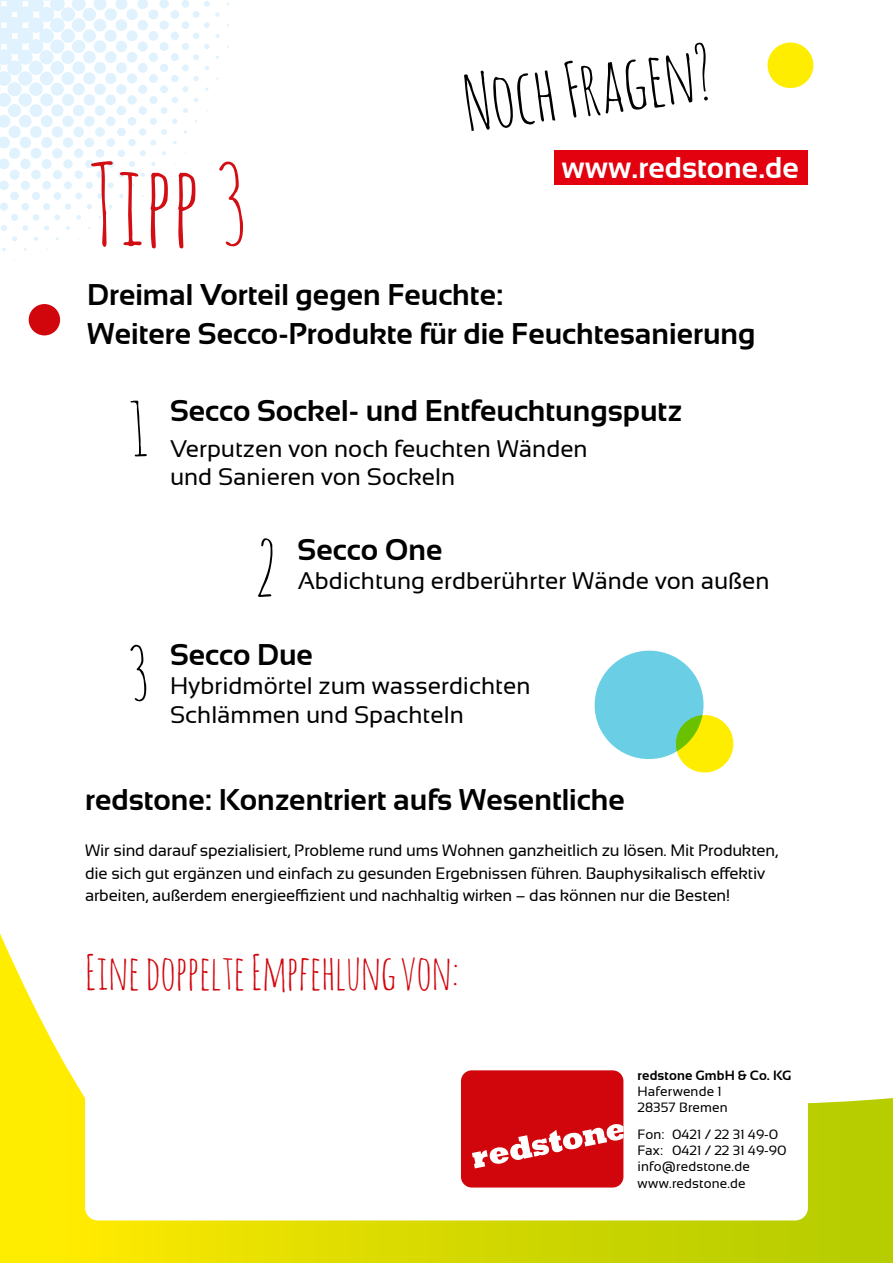
<style>
.page{position:relative;width:893px;height:1263px;background:#fff}
.page>*{position:absolute;margin:0;border:0;box-sizing:border-box;transform-origin:0 0}
.t1{font:112.5px "Amatic SC";color:#d20d13}
.t2{font:75px "Amatic SC";color:#000}
.t3{font:48px "Amatic SC";letter-spacing:-.01em;color:#d1050c}
.t4{font:700 30px/39px "Sansation";color:#000}
.t5{font:700 30px "Sansation";color:#fff}
.t6{font:24px/28.8px "Sansation";color:#000}
.t7{font:16.5px/22.5px "Sansation";letter-spacing:-.01em;color:#000}
.t8{font:13.5px/16.2px "Sansation";letter-spacing:.01em;color:#000}
.t9{font:700 13.5px "Sansation";letter-spacing:.01em;color:#000}
</style>
<div class="page">
<svg style="left:0;top:0;width:220px;height:241px"></svg>
<svg style="left:0;top:933px;width:893px;height:330px"></svg>
<div style="left:29px;top:304px;width:31px;height:31px;background:#d1050c;border-radius:50%"></div>
<svg style="left:594px;top:650px;width:140px;height:123px"></svg>
<div style="left:767px;top:43px;width:46px;height:45px;background:#ffed00;border-radius:50%"></div>
<div style="left:85px;top:1029px;width:723px;height:191px;background:#fff;border-radius:13px"></div>
<div style="left:461px;top:1070px;width:162px;height:117px;background:#d1050c;border-radius:11px"></div>
<svg style="left:472px;top:1124px;width:151px;height:44px"></svg>
<div style="left:554px;top:151px;width:254px;height:34px;background:#e3000f"></div>
<h1 class="t1" style="left:87px;top:132px;width:162px">Tipp 3</h1>
<h2 class="t2" style="left:458px;top:55px;width:252px;rotate:-7deg">Noch Fragen?</h2>
<h3 class="t5" style="left:561px;top:151px;width:239px">www.redstone.de</h3>
<h3 class="t4" style="left:87px;top:275px;width:670px">Dreimal Vorteil gegen Feuchte:<br>Weitere Secco-Produkte für die Feuchtesanierung</h3>
<h2 class="t2" style="left:128px;top:380px;width:24px">1</h2>
<h3 class="t4" style="left:170px;top:391px;width:513px">Secco Sockel- und Entfeuchtungsputz</h3>
<h3 class="t6" style="left:170px;top:434px;width:419px">Verputzen von noch feuchten Wänden und Sanieren von Sockeln</h3>
<h2 class="t2" style="left:255px;top:520px;width:22px">2</h2>
<h3 class="t4" style="left:298px;top:530px;width:146px">Secco One</h3>
<h3 class="t6" style="left:298px;top:566px;width:473px">Abdichtung erdberührter Wände von außen</h3>
<h2 class="t2" style="left:128px;top:625px;width:23px">3</h2>
<h3 class="t4" style="left:170px;top:635px;width:144px">Secco Due</h3>
<h3 class="t6" style="left:170px;top:671px;width:362px">Hybridmörtel zum wasserdichten<br>Schlämmen und Spachteln</h3>
<h3 class="t4" style="left:85px;top:780px;width:541px">redstone: Konzentriert aufs Wesentliche</h3>
<p class="t7" style="left:85px;top:839px;width:695px">Wir sind darauf spezialisiert, Probleme rund ums Wohnen ganzheitlich zu lösen. Mit Produkten, die sich gut ergänzen und einfach zu gesunden Ergebnissen führen. Bauphysikalisch effektiv arbeiten, außerdem energieeffizient und nachhaltig wirken – das können nur die Besten!</p>
<h3 class="t3" style="left:85px;top:942px;width:376px">Eine doppelte Empfehlungvon:</h3>
<p class="t9" style="left:637px;top:1068px;width:155px">redstone GmbH &amp; Co. KG</p>
<p class="t8" style="left:637px;top:1083px;width:92px">Haferwende 1<br>28357 Bremen</p>
<p class="t8" style="left:637px;top:1126px;width:151px">Fon: 0421 / 22 31 49-0<br>Fax: 0421 / 22 31 49-90 info@redstone.de www.redstone.de</p>
</div>
